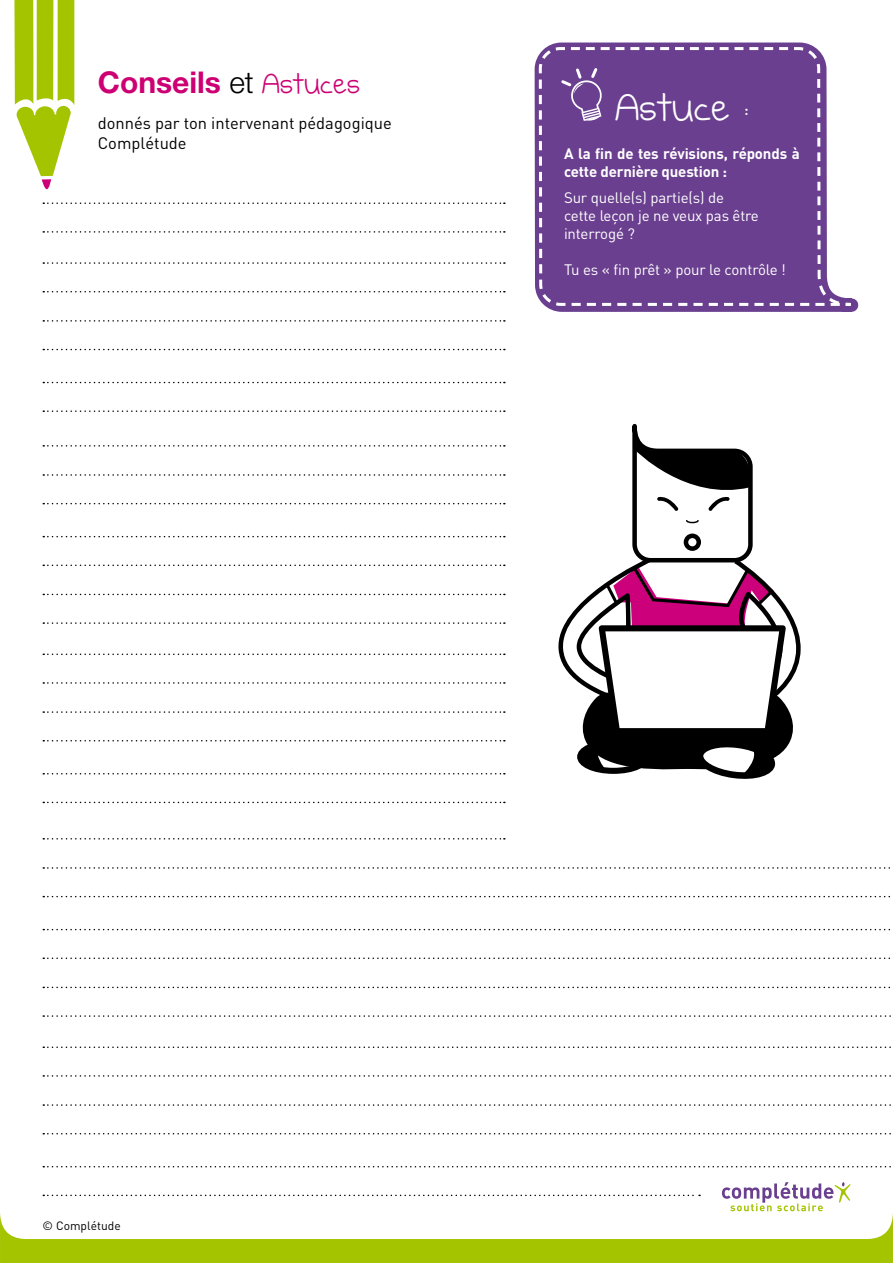
<style>
.page{position:relative;width:893px;height:1263px;background:#fff}
.page>*{position:absolute;margin:0;border:0;box-sizing:border-box;transform-origin:0 0}
.t1{font:46.5px "Burst My Bubble";color:#fff}
.t2{font:700 30px "Helvetica Neue";color:#cd0073}
.t3{font:16.5px/19.8px "DIN";color:#000}
.t4{font:15px/18px "DIN";letter-spacing:-.01em;color:#fff}
.t5{font:700 15px/18px "DIN";letter-spacing:-.01em;color:#fff}
.t6{font:12px "DIN";color:#000}
.s1{font-weight:300;color:#000}
.s2{font-family:"Burst My Bubble";font-weight:400;font-size:34.5px}
</style>
<div class="page">
<svg style="left:558px;top:423px;width:243px;height:356px"></svg>
<svg style="left:534px;top:42px;width:325px;height:270px"></svg>
<svg style="left:537px;top:46px;width:316px;height:261px"></svg>
<svg style="left:43px;top:838px;width:462px;height:1px"></svg>
<svg style="left:43px;top:867px;width:847px;height:2px"></svg>
<svg style="left:43px;top:896px;width:847px;height:1px"></svg>
<svg style="left:43px;top:929px;width:847px;height:1px"></svg>
<svg style="left:43px;top:957px;width:847px;height:2px"></svg>
<svg style="left:43px;top:987px;width:847px;height:1px"></svg>
<svg style="left:43px;top:1015px;width:848px;height:2px"></svg>
<svg style="left:43px;top:1046px;width:848px;height:2px"></svg>
<svg style="left:43px;top:1075px;width:848px;height:2px"></svg>
<svg style="left:43px;top:1104px;width:848px;height:2px"></svg>
<svg style="left:43px;top:1133px;width:848px;height:1px"></svg>
<svg style="left:43px;top:1166px;width:848px;height:1px"></svg>
<svg style="left:43px;top:1194px;width:657px;height:2px"></svg>
<svg style="left:43px;top:445px;width:462px;height:2px"></svg>
<svg style="left:43px;top:474px;width:462px;height:2px"></svg>
<svg style="left:43px;top:503px;width:462px;height:1px"></svg>
<svg style="left:43px;top:536px;width:462px;height:1px"></svg>
<svg style="left:43px;top:564px;width:462px;height:2px"></svg>
<svg style="left:43px;top:594px;width:462px;height:1px"></svg>
<svg style="left:43px;top:622px;width:462px;height:2px"></svg>
<svg style="left:43px;top:653px;width:462px;height:2px"></svg>
<svg style="left:43px;top:682px;width:462px;height:2px"></svg>
<svg style="left:43px;top:711px;width:462px;height:2px"></svg>
<svg style="left:43px;top:740px;width:462px;height:1px"></svg>
<svg style="left:43px;top:773px;width:462px;height:1px"></svg>
<svg style="left:43px;top:802px;width:462px;height:1px"></svg>
<svg style="left:43px;top:202px;width:462px;height:2px"></svg>
<svg style="left:43px;top:231px;width:462px;height:2px"></svg>
<svg style="left:43px;top:262px;width:462px;height:2px"></svg>
<svg style="left:43px;top:291px;width:462px;height:1px"></svg>
<svg style="left:43px;top:320px;width:462px;height:2px"></svg>
<svg style="left:43px;top:349px;width:462px;height:1px"></svg>
<svg style="left:43px;top:382px;width:462px;height:1px"></svg>
<svg style="left:43px;top:410px;width:462px;height:2px"></svg>
<svg style="left:14px;top:0;width:60px;height:190px"></svg>
<svg style="left:538px;top:46px;width:305px;height:261px;background:#764e98"></svg>
<svg style="left:0;top:1211px;width:893px;height:52px"></svg>
<svg style="left:722px;top:1182px;width:129px;height:29px"></svg>
<h2 class="t2" style="left:98px;top:64px;width:264px">Conseils <span class="s1">et</span> <span class="s2">Astuces</span></h2>
<p class="t3" style="left:98px;top:113px;width:296px">donnés par ton intervenant pédagogique<br>Complétude</p>
<h1 class="t1" style="left:615px;top:88px;width:136px">Astuce :</h1>
<p class="t5" style="left:564px;top:144px;width:237px">A la fin de tes révisions, réponds à cette dernière question :</p>
<p class="t4" style="left:564px;top:189px;width:196px">Sur quelle(s) partie(s) de cette leçon je ne veux pas être interrogé ?</p>
<p class="t4" style="left:564px;top:261px;width:223px">Tu es « fin prêt » pour le contrôle !</p>
<p class="t6" style="left:43px;top:1218px;width:80px">© Complétude</p>
</div>
